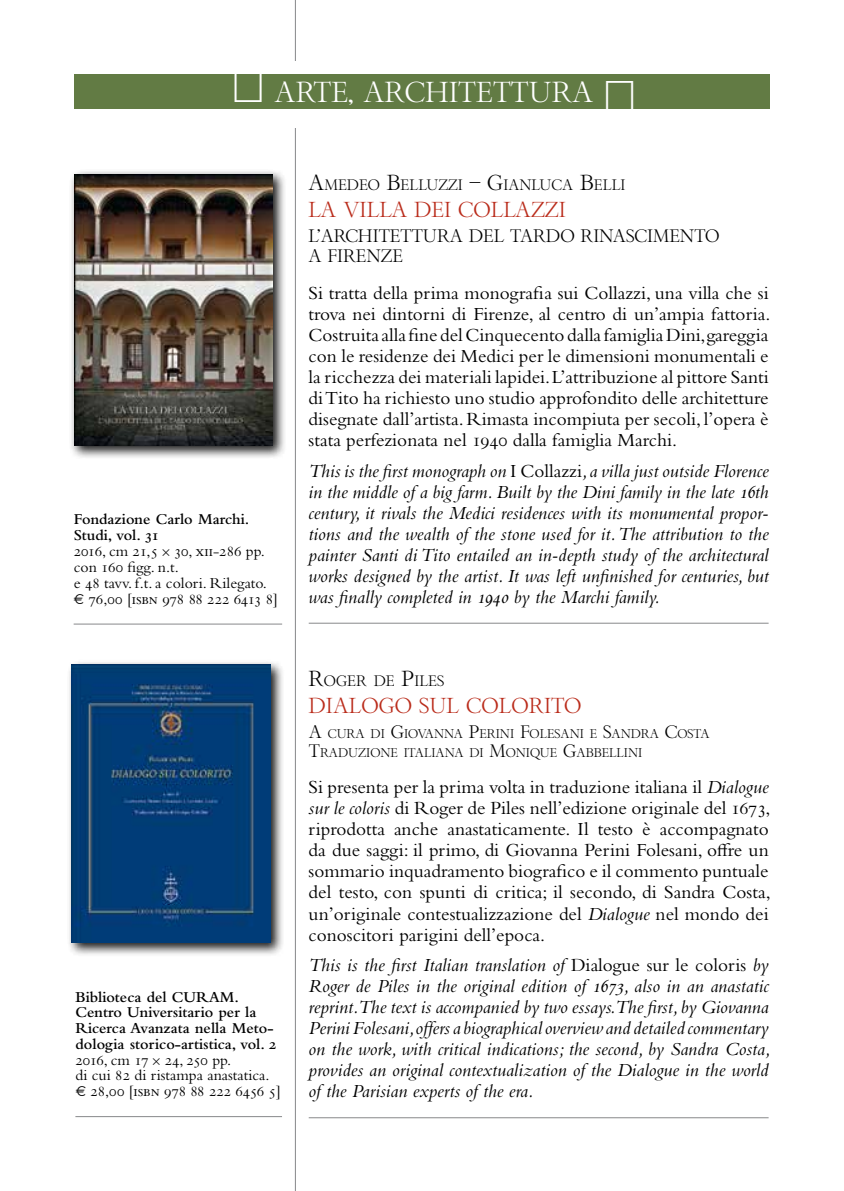
<style>
.page{position:relative;width:844px;height:1191px;background:#fff}
.page>*{position:absolute;margin:0;border:0;box-sizing:border-box;transform-origin:0 0}
.t1{font:38.5px "Fleurons";color:#fff}
.t2{font:28px "Bembo Titling MT Std";color:#fff}
.t3{font:21px "Bembo Titling MT Std";color:#ba2c1b}
.t4{font:19.25px/21px "Bembo Std";color:#000;text-align:justify}
.t5{font:italic 19.25px/21px "Bembo Std";color:#000;text-align:justify}
.t6{font:17.5px/20.1px "Bembo Titling MT Std";color:#000}
.t7{font:600 15.75px/15.8px "Bembo Std";color:#000}
.t8{font:15.75px/15.9px "Bembo Std";color:#000}
.t9{font:14.7px "Bembo Titling MT Std";color:#000}
.t10{font:12.25px/19.4px "Bembo Titling MT Std";color:#000}
.s1{font-family:"Fleurons";font-size:38.5px}
.s2{font-weight:600}
.s3{font-family:"Bembo Cost"}
.s4{font-weight:400}
.s5{font-family:"Bembo Cost";font-weight:400}
.s6{font-size:21px}
.s7{font-style:normal}
.s8{font-size:17.5px}
.s9{font-style:italic}
</style>
<div class="page">
<hr style="left:295px;top:0;width:1px;height:1191px;background:#87888a">
<div style="left:289px;top:61px;width:14px;height:67px;background:#fff"></div>
<div style="left:74px;top:74px;width:695px;height:35px;background:#627b44"></div>
<hr style="left:308px;top:623px;width:460px;height:1px;background:#87888a">
<hr style="left:308px;top:1117px;width:460px;height:1px;background:#87888a">
<div style="left:69px;top:169px;width:217px;height:290px;background:#000;opacity:.91"></div>
<img style="left:74px;top:174px;width:198px;height:271px">
<div style="left:67px;top:659px;width:217px;height:297px;background:#000;opacity:.91"></div>
<img style="left:72px;top:664px;width:198px;height:278px">
<hr style="left:75px;top:1116px;width:207px;height:1px;background:#87888a">
<hr style="left:74px;top:623px;width:208px;height:1px;background:#87888a">
<h2 class="t2" style="left:233px;top:75px;width:362px"><span class="s1">)</span> ARTE, ARCHITETTURA</h2>
<h1 class="t1" style="left:635px;top:117px;width:32px;rotate:-180deg">)</h1>
<p class="t8" style="left:74px;top:511px;width:206px"><span class="s2">Fondazione Carlo Marchi.<br>Studi, vol. 31<br></span>2016, cm 21,5 <span class="s3">¥</span> 30, xii-286 pp. con 160 figg. n.t.<br>e 48 tavv. f.t. a colori. Rilegato. <span class="s3">√</span> 76,00 [isbn 978 88 222 6413 8]</p>
<p class="t7" style="left:75px;top:988px;width:207px">Biblioteca del CURAM.<br>Centro Universitario per la<br>Ricerca Avanzata nella Meto&shy;dologia storico-artistica, vol. 2<br><span class="s4">2016, cm 17</span> <span class="s5">¥</span> <span class="s4">24, 250 pp.<br>di cui 82 di ristampa anastatica. </span><span class="s5">√</span> <span class="s4">28,00 [isbn 978 88 222 6456 5]</span></p>
<p class="t9" style="left:308px;top:175px;width:318px"><span class="s6">A</span>MEDEO <span class="s6">B</span>ELLUZZI <span class="s6">– G</span>IANLUCA <span class="s6">B</span>ELLI</p>
<p class="t3" style="left:308px;top:197px;width:259px">LA VILLA DEI COLLAZZI</p>
<p class="t6" style="left:308px;top:226px;width:412px">L’ARCHITETTURA DEL TARDO RINASCIMENTO<br>A FIRENZE</p>
<p class="t4" style="left:308px;top:282px;width:463px">Si tratta della prima monografia sui Collazzi, una villa che si trova nei dintorni di Firenze, al centro di un’ampia fattoria.<br>Costruita alla fine del Cinquecento dalla famiglia Dini,gareggia con le residenze dei Medici per le dimensioni monumentali e la ricchezza dei materiali lapidei. L’attribuzione al pittore Santi di Tito ha richiesto uno studio approfondito delle architetture disegnate dall’artista. Rimasta incompiuta per secoli, l’opera è stata perfezionata nel 1940 dalla famiglia Marchi.</p>
<p class="t5" style="left:308px;top:460px;width:461px">This is the first monograph on <span class="s7">I Collazzi</span>, a villa just outside Florence in the middle of a big farm. Built by the Dini family in the late 16th century, it rivals the Medici residences with its monumental propor&shy;tions and the wealth of the stone used for it. The attribution to the painter Santi di Tito entailed an in-depth study of the architectural works designed by the artist. It was left unfinished for centuries, but was finally completed in 1940 by the Marchi family.</p>
<p class="t9" style="left:308px;top:671px;width:137px"><span class="s6">R</span>OGER DE <span class="s6">P</span>ILES</p>
<p class="t3" style="left:308px;top:693px;width:274px">DIALOGO SUL COLORITO</p>
<p class="t10" style="left:309px;top:723px;width:402px"><span class="s8">A</span> CURA DI <span class="s8">G</span>IOVANNA <span class="s8">P</span>ERINI <span class="s8">F</span>OLESANI E <span class="s8">S</span>ANDRA <span class="s8">C</span>OSTA<br><span class="s8">T</span>RADUZIONE ITALIANA DI <span class="s8">M</span>ONIQUE <span class="s8">G</span>ABB</p>
<p class="t10" style="left:601px;top:743px;width:42px">ELLINI</p>
<p class="t4" style="left:308px;top:776px;width:463px">Si presenta per la prima volta in traduzione italiana il <span class="s9">Dialogue sur le coloris</span> di Roger de Piles nell’edizione originale del 1673, riprodotta anche anastaticamente. Il testo è accompagnato da due saggi: il primo, di Giovanna Perini Folesani, offre un sommario inquadramento biografico e il commento puntuale del testo, con spunti di critica; il secondo, di Sandra Costa, un’originale contestualizzazione del <span class="s9">Dialogue</span> nel mondo dei conoscitori parigini dell’epoca.</p>
<p class="t5" style="left:308px;top:954px;width:463px">This is the first Italian translation of <span class="s7">Dialogue sur le coloris</span> by Roger de Piles in the original edition of 1673, also in an anastatic reprint. The text is accompanied by two essays. The first, by Giovanna Perini Folesani, offers a biographical overview and detailed commentary on the work, with critical indications; the second, by Sandra Costa, provides an original contextualization of the Dialogue in the world of the Parisian experts of the era.</p>
</div>
